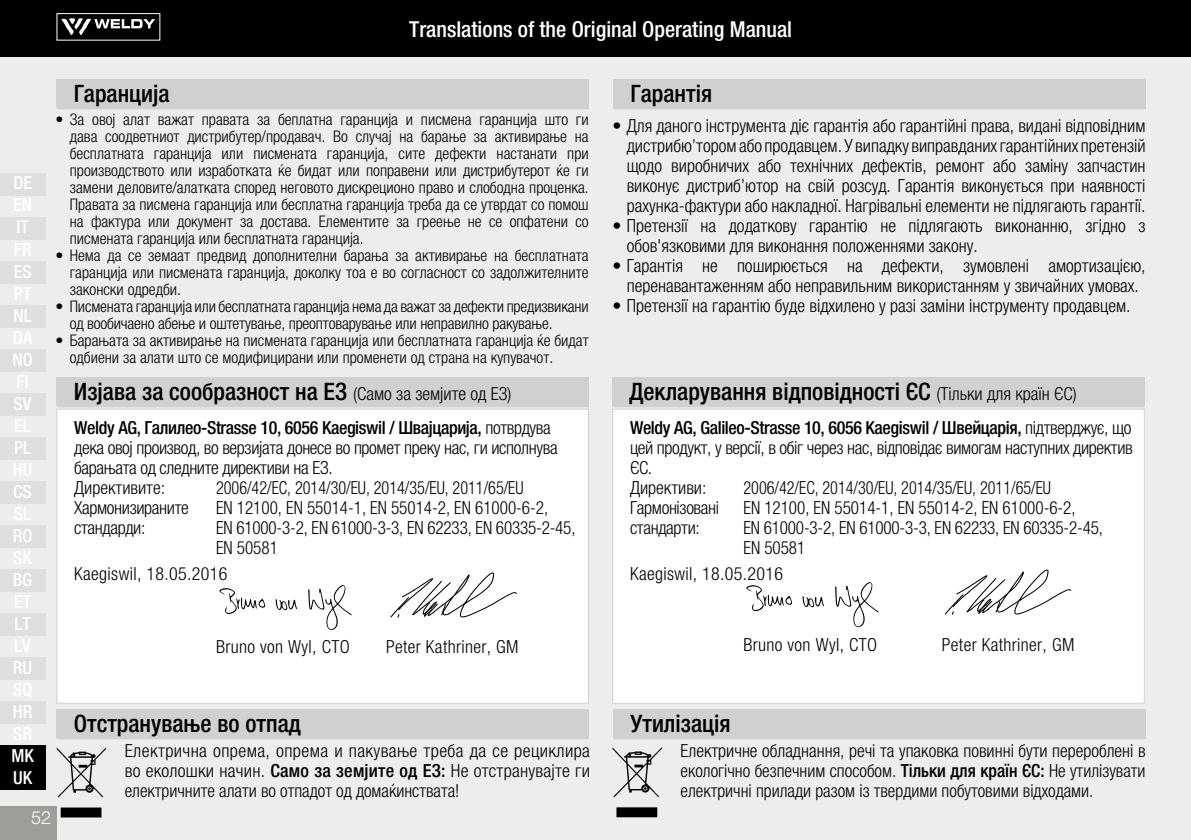
<style>
.page{position:relative;width:1191px;height:840px;background:#fff}
.page>*{position:absolute;margin:0;border:0;box-sizing:border-box;transform-origin:0 0}
.t1{font:500 condensed 24px "Helvetica Neue LTW1 G";color:#000}
.t2{font:500 condensed 22px "Helvetica Neue LTW1 G";color:#fff}
.t3{font:300 condensed 18px/20px "Helvetica Neue LTW1 G";color:#000;text-align:justify}
.t4{font:300 condensed 18px/20px "Helvetica Neue LTW1 G";letter-spacing:-.02em;color:#000}
.t5{font:300 condensed 18px/20px "Helvetica Neue LTW1 G";color:#000;scale:.95 1}
.t6{font:300 condensed 18px "Helvetica Neue LTW1 G";letter-spacing:.02em;color:#000}
.t7{font:300 condensed 18px "Helvetica Neue LTW1 G";color:#000;scale:.9 1}
.t8{font:500 condensed 18px/22px "Helvetica Neue LTW1 G";color:#fff}
.t9{font:300 18px "Helvetica Neue LTW1 G";color:#fff}
.t10{font:300 condensed 16px/17px "Helvetica Neue LTW1 G";color:#000;text-align:justify}
.s1{font-weight:300;font-size:18px}
.s2{font-weight:500}
</style>
<div class="page">
<div style="left:0;top:57px;width:1191px;height:782px;background:#ededed"></div>
<div style="left:0;top:0;width:1191px;height:57px;background:#000"></div>
<div style="left:0;top:805px;width:57px;height:34px;background:#9d9d9c"></div>
<svg style="left:61px;top:18px;width:94px;height:17px"></svg>
<div style="left:57px;top:13px;width:103px;height:27px;border:1px solid #fff"></div>
<div style="left:0;top:173px;width:45px;height:22px;background:#dedede"></div>
<div style="left:0;top:217px;width:45px;height:22px;background:#dedede"></div>
<div style="left:0;top:261px;width:45px;height:22px;background:#dedede"></div>
<div style="left:0;top:305px;width:45px;height:22px;background:#dedede"></div>
<div style="left:0;top:349px;width:45px;height:22px;background:#dedede"></div>
<div style="left:0;top:393px;width:45px;height:22px;background:#dedede"></div>
<div style="left:0;top:437px;width:45px;height:22px;background:#dedede"></div>
<div style="left:0;top:481px;width:45px;height:22px;background:#dedede"></div>
<div style="left:0;top:525px;width:45px;height:22px;background:#dedede"></div>
<div style="left:0;top:569px;width:45px;height:22px;background:#dedede"></div>
<div style="left:0;top:613px;width:45px;height:22px;background:#dedede"></div>
<div style="left:0;top:657px;width:45px;height:22px;background:#dedede"></div>
<div style="left:0;top:701px;width:45px;height:22px;background:#dedede"></div>
<div style="left:0;top:767px;width:45px;height:22px;background:#000"></div>
<div style="left:0;top:745px;width:45px;height:22px;background:#000"></div>
<div style="left:57px;top:79px;width:532px;height:29px;background:#d0d0d0"></div>
<div style="left:57px;top:81px;width:532px;height:28px;background:#d0d0d0"></div>
<div style="left:57px;top:377px;width:532px;height:28px;background:#d0d0d0"></div>
<div style="left:57px;top:378px;width:532px;height:29px;background:#d0d0d0"></div>
<div style="left:57px;top:709px;width:532px;height:28px;background:#d0d0d0"></div>
<div style="left:57px;top:710px;width:532px;height:28px;background:#d0d0d0"></div>
<svg style="left:57px;top:747px;width:49px;height:70px"></svg>
<div style="left:613px;top:79px;width:532px;height:29px;background:#d0d0d0"></div>
<div style="left:613px;top:81px;width:532px;height:28px;background:#d0d0d0"></div>
<div style="left:612px;top:377px;width:532px;height:28px;background:#d0d0d0"></div>
<div style="left:612px;top:378px;width:532px;height:29px;background:#d0d0d0"></div>
<div style="left:613px;top:709px;width:532px;height:28px;background:#d0d0d0"></div>
<div style="left:613px;top:710px;width:532px;height:28px;background:#d0d0d0"></div>
<svg style="left:612px;top:747px;width:50px;height:69px"></svg>
<div style="left:57px;top:409px;width:531px;height:293px;background:#fff"></div>
<div style="left:57px;top:408px;width:532px;height:295px;border:1px solid #d0d0d0"></div>
<div style="left:613px;top:409px;width:531px;height:293px;background:#fff"></div>
<div style="left:612px;top:408px;width:532px;height:295px;border:1px solid #d0d0d0"></div>
<svg style="left:219px;top:588px;width:46px;height:25px"></svg>
<svg style="left:308px;top:585px;width:44px;height:45px"></svg>
<svg style="left:276px;top:599px;width:21px;height:11px"></svg>
<svg style="left:746px;top:585px;width:46px;height:25px"></svg>
<svg style="left:835px;top:582px;width:43px;height:45px"></svg>
<svg style="left:802px;top:596px;width:22px;height:11px"></svg>
<svg style="left:390px;top:572px;width:127px;height:45px"></svg>
<svg style="left:945px;top:569px;width:126px;height:45px"></svg>
<p class="t8" style="left:13px;top:172px;width:20px">DE</p>
<p class="t8" style="left:17px;top:216px;width:14px">IT</p>
<p class="t8" style="left:14px;top:260px;width:20px">ES</p>
<p class="t8" style="left:14px;top:304px;width:20px">NL</p>
<p class="t8" style="left:12px;top:348px;width:22px">NO</p>
<p class="t8" style="left:14px;top:392px;width:19px">SV</p>
<p class="t8" style="left:14px;top:436px;width:18px">PL</p>
<p class="t8" style="left:13px;top:480px;width:20px">CS</p>
<p class="t8" style="left:13px;top:524px;width:21px">RO</p>
<p class="t8" style="left:13px;top:568px;width:21px">BG</p>
<p class="t8" style="left:14px;top:612px;width:18px">LT</p>
<p class="t8" style="left:13px;top:656px;width:21px">RU</p>
<p class="t8" style="left:13px;top:700px;width:21px">HR</p>
<p class="t8" style="left:11px;top:744px;width:24px">MK<br>UK</p>
<h1 class="t1" style="left:74px;top:79px;width:97px">Гаранција</h1>
<h2 class="t2" style="left:409px;top:16px;width:384px">Translations of the Original Operating Manual</h2>
<h1 class="t1" style="left:630px;top:79px;width:83px">Гарантія</h1>
<p class="t10" style="left:70px;top:111px;width:520px;text-indent:-14px">• За овој алат важат правата за беплатна гаранција и писмена гаранција што ги дава соодветниот дистрибутер/продавач. Во случај на барање за активирање на бесплатната гаранција или писмената гаранција, сите дефекти настанати при производството или изработката ќе бидат или поправени или дистрибутерот ќе ги замени деловите/алатката според неговото дискреционо право и слободна проценка.<br>Правата за писмена гаранција или бесплатна гаранција треба да се утврдат со помош на фактура или документ за достава. Елементите за греење не се опфатени со писмената гаранција или бесплатната гаранција.</p>
<p class="t10" style="left:70px;top:247px;width:520px;text-indent:-14px">• Нема да се земаат предвид дополнителни барања за активирање на бесплатната гаранција или писмената гаранција, доколку тоа е во согласност со задолжителните законски одредби.</p>
<p class="t10" style="left:70px;top:298px;width:520px;text-indent:-14px">• Писмената гаранција или бесплатната гаранција нема да важат за дефекти предизвикани од вообичаено абење и оштетување, преоптоварување или неправилно ракување.</p>
<p class="t10" style="left:70px;top:332px;width:520px;text-indent:-14px">• Барањата за активирање на писмената гаранција или бесплатната гаранција ќе бидат одбиени за алати што се модифицирани или променети од страна на купувачот.</p>
<p class="t3" style="left:626px;top:115px;width:520px;text-indent:-14px">• Для даного інструмента діє гарантія або гарантійні права, видані відповідним дистрибю’тором або продавцем. У випадку виправданих гарантійних претензій щодо виробничих або технічних дефектів, ремонт або заміну запчастин виконує дистриб’ютор на свій розсуд. Гарантія виконується при наявності рахунка-фактури або накладної. Нагрівальні елементи не підлягають гарантії.</p>
<p class="t3" style="left:626px;top:215px;width:520px;text-indent:-14px">• Претензії на додаткову гарантію не підлягають виконанню, згідно з обов'язковими для виконання положеннями закону.</p>
<p class="t3" style="left:612px;top:255px;width:534px;text-align:center">• Гарантія не поширюється на дефекти, зумовлені амортизацією, перенавантаженням або неправильним використанням у звичайних умовах.</p>
<p class="t3" style="left:612px;top:295px;width:519px">• Претензії на гарантію буде відхилено у разі заміни інструменту продавцем.</p>
<h1 class="t1" style="left:74px;top:377px;width:439px">Изјава за сообразност на EЗ <span class="s1">(Само за земјите од EЗ)</span></h1>
<h1 class="t1" style="left:629px;top:377px;width:449px">Декларування відповідності ЄС <span class="s1">(Тільки для країн ЄС)</span></h1>
<p class="t4" style="left:74px;top:417px;width:485px"><span class="s2">Weldy AG, Галилео-Strasse 10, 6056 Kaegiswil / Швајцарија,</span> потврдува дека овој производ, во верзијата донесе во промет преку нас, ги исполнува барањата од следните директиви на ЕЗ.<br>Директивите:</p>
<p class="t7" style="left:216px;top:476px;width:343px">2006/42/EC, 2014/30/EU, 2014/35/EU, 2011/65/EU</p>
<p class="t4" style="left:630px;top:417px;width:504px"><span class="s2">Weldy AG, Galileo-Strasse 10, 6056 Kaegiswil / Швейцарія,</span> підтверджує, що цей продукт, у версії, в обіг через нас, відповідає вимогам наступних директив ЄС.<br>Директиви:</p>
<p class="t7" style="left:743px;top:476px;width:343px">2006/42/EC, 2014/30/EU, 2014/35/EU, 2011/65/EU</p>
<p class="t4" style="left:74px;top:497px;width:116px">Хармонизираните</p>
<p class="t5" style="left:216px;top:497px;width:351px">EN 12100, EN 55014-1, EN 55014-2, EN 61000-6-2,</p>
<p class="t4" style="left:74px;top:517px;width:73px">стандарди:</p>
<p class="t5" style="left:216px;top:517px;width:380px">EN 61000-3-2, EN 61000-3-3, EN 62233, EN 60335-2-45,<br>EN 50581</p>
<p class="t6" style="left:74px;top:562px;width:155px">Kaegiswil, 18.05.2016</p>
<p class="t4" style="left:630px;top:497px;width:91px">Гармонізовані</p>
<p class="t5" style="left:743px;top:497px;width:351px">EN 12100, EN 55014-1, EN 55014-2, EN 61000-6-2,</p>
<p class="t4" style="left:630px;top:517px;width:71px">стандарти:</p>
<p class="t5" style="left:743px;top:517px;width:380px">EN 61000-3-2, EN 61000-3-3, EN 62233, EN 60335-2-45,<br>EN 50581</p>
<p class="t6" style="left:630px;top:562px;width:155px">Kaegiswil, 18.05.2016</p>
<p class="t6" style="left:216px;top:636px;width:135px">Bruno von Wyl, CTO</p>
<p class="t6" style="left:386px;top:636px;width:134px">Peter Kathriner, GM</p>
<p class="t6" style="left:743px;top:633px;width:135px">Bruno von Wyl, CTO</p>
<p class="t6" style="left:942px;top:633px;width:134px">Peter Kathriner, GM</p>
<h1 class="t1" style="left:74px;top:708px;width:229px">Отстранување во отпад</h1>
<h1 class="t1" style="left:630px;top:708px;width:101px">Утилізація</h1>
<p class="t3" style="left:125px;top:740px;width:467px">Електрична опрема, опрема и пакување треба да се рециклира во еколошки начин. <span class="s2">Само за земјите од ЕЗ:</span> Не отстранувајте ги електричните алати во отпадот од домаќинствата!</p>
<p class="t3" style="left:680px;top:740px;width:466px">Електричне обладнання, речі та упаковка повинні бути перероблені в екологічно безпечним способом. <span class="s2">Тільки для країн ЄС:</span> Не утилізувати електричні прилади разом із твердими побутовими відходами.</p>
<p class="t9" style="left:31px;top:806px;width:22px">52</p>
</div>
